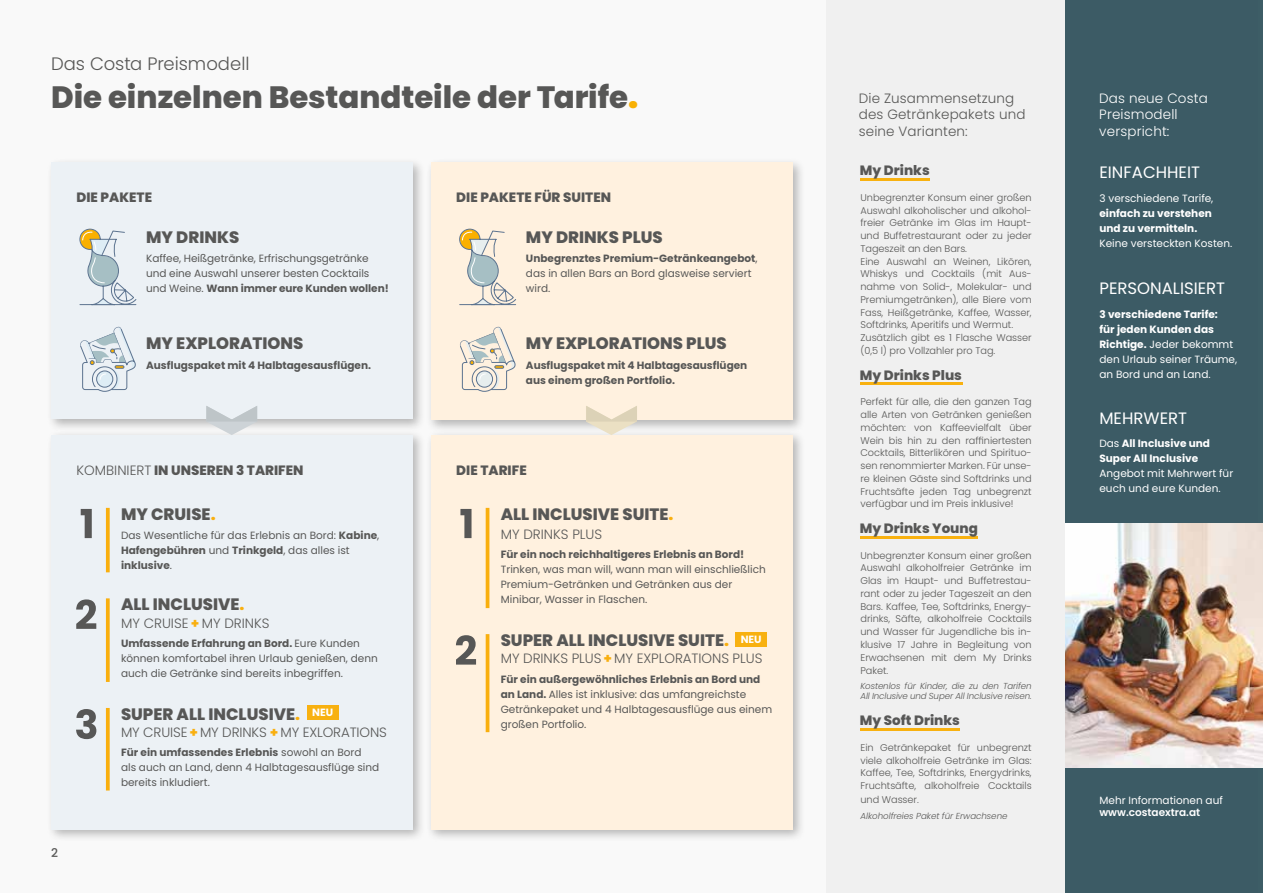
<style>
.page{position:relative;width:1263px;height:893px;background:#f9f9f9}
.page>*{position:absolute;margin:0;border:0;box-sizing:border-box;transform-origin:0 0}
.t1{font:800 30.75px "Poppins";color:#575756}
.t2{font:300 18px "Poppins";color:#575756}
.t3{font:800 16.5px "Poppins";color:#575756}
.t4{font:16.5px "Poppins";color:#fff}
.t5{font:300 13.5px/16.5px "Poppins";color:#575756}
.t6{font:800 13.5px "Poppins";color:#575756}
.t7{font:300 13.5px/16.5px "Poppins";letter-spacing:.01em;color:#fff}
.t8{font:500 12px "Poppins";color:#575756}
.t9{font:10.5px/15px "Poppins";color:#575756}
.t10{font:10.5px/15px "Poppins";color:#fff}
.t11{font:700 10.5px/15px "Poppins";color:#575756}
.t12{font:700 10.5px/15px "Poppins";color:#fff}
.t13{font:600 10.5px "Poppins";color:#fff}
.t14{font:300 9.75px/12.8px "Poppins";letter-spacing:-.005em;color:#575756;text-align:justify}
.t15{font:italic 300 8.7px/10.5px "Poppins";letter-spacing:-.015em;color:#575756}
.s1{font-size:36px;color:#f9b104}
.s2{font-weight:700}
.s3{font-weight:300}
.s4{color:#f9af0e}
.s5{font-weight:800;color:#f9af0e}
.s6{font-weight:400}
</style>
<div class="page">
<div style="left:826px;top:0;width:432px;height:893px;background:#f0f0f0"></div>
<div style="left:1066px;top:0;width:197px;height:893px;background:#3c5b65"></div>
<div style="left:46px;top:157px;width:380px;height:275px;background:#000;opacity:.28"></div>
<div style="left:51px;top:162px;width:361px;height:257px;background:#ecf1f5"></div>
<div style="left:46px;top:430px;width:380px;height:413px;background:#000;opacity:.28"></div>
<div style="left:51px;top:435px;width:361px;height:394px;background:#ecf1f5"></div>
<div style="left:426px;top:430px;width:380px;height:413px;background:#000;opacity:.28"></div>
<div style="left:431px;top:435px;width:361px;height:394px;background:#fff1df"></div>
<div style="left:426px;top:157px;width:380px;height:276px;background:#000;opacity:.28"></div>
<div style="left:431px;top:162px;width:361px;height:257px;background:#fff1df"></div>
<svg style="left:79px;top:229px;width:58px;height:77px"></svg>
<svg style="left:459px;top:229px;width:57px;height:77px"></svg>
<svg style="left:80px;top:327px;width:56px;height:65px"></svg>
<svg style="left:460px;top:327px;width:56px;height:65px"></svg>
<svg style="left:106px;top:508px;width:4px;height:64px"></svg>
<hr style="left:486px;top:508px;width:3px;height:100px;background:#f9af0e">
<svg style="left:81px;top:509px;width:11px;height:29px"></svg>
<svg style="left:460px;top:509px;width:11px;height:29px"></svg>
<svg style="left:106px;top:598px;width:4px;height:84px"></svg>
<svg style="left:76px;top:599px;width:20px;height:30px"></svg>
<hr style="left:486px;top:634px;width:3px;height:98px;background:#f9af0e">
<svg style="left:456px;top:635px;width:20px;height:30px"></svg>
<svg style="left:106px;top:708px;width:4px;height:82px"></svg>
<svg style="left:76px;top:709px;width:20px;height:30px"></svg>
<svg style="left:206px;top:406px;width:51px;height:29px"></svg>
<svg style="left:586px;top:406px;width:51px;height:29px"></svg>
<hr style="left:860px;top:178px;width:69px;height:3px;background:#f8b110">
<hr style="left:860px;top:536px;width:118px;height:3px;background:#f8b110">
<hr style="left:860px;top:382px;width:103px;height:3px;background:#f8b110">
<hr style="left:860px;top:728px;width:100px;height:3px;background:#f8b110">
<div style="left:307px;top:705px;width:32px;height:15px;background:#f8b110"></div>
<div style="left:735px;top:632px;width:32px;height:14px;background:#f8b110"></div>
<img style="left:1065px;top:523px;width:198px;height:245px">
<h2 class="t2" style="left:51px;top:53px;width:200px">Das Costa Preismodell</h2>
<h1 class="t1" style="left:51px;top:79px;width:589px">Die einzelnen Bestandteile der Tarife<span class="s1">.</span></h1>
<h3 class="t6" style="left:77px;top:189px;width:77px">DIE PAKETE</h3>
<h3 class="t3" style="left:146px;top:227px;width:95px">MY DRINKS</h3>
<p class="t9" style="left:146px;top:251px;width:244px">Kaffee, Heißgetränke, Erfrischungsgetränke und eine Auswahl unserer besten Cocktails und Weine. <span class="s2">Wann immer eure Kunden wollen!</span></p>
<h3 class="t3" style="left:146px;top:334px;width:159px">MY EXPLORATIONS</h3>
<p class="t11" style="left:146px;top:358px;width:226px">Ausflugspaket mit 4 Halbtagesausflügen.</p>
<h3 class="t6" style="left:456px;top:189px;width:156px">DIE PAKETE FÜR SUITEN</h3>
<h3 class="t3" style="left:526px;top:227px;width:138px">MY DRINKS PLUS</h3>
<p class="t9" style="left:526px;top:251px;width:233px"><span class="s2">Unbegrenztes Premium-Getränkeangebot</span>, das in allen Bars an Bord glasweise serviert wird.</p>
<h3 class="t3" style="left:526px;top:334px;width:202px">MY EXPLORATIONS PLUS</h3>
<p class="t11" style="left:526px;top:358px;width:223px">Ausflugspaket mit 4 Halbtagesausflügen aus einem großen Portfolio.</p>
<h3 class="t6" style="left:77px;top:462px;width:229px"><span class="s3">KOMBINIERT</span> IN UNSEREN 3 TARIFEN</h3>
<h3 class="t6" style="left:456px;top:462px;width:72px">DIE TARIFE</h3>
<p class="t8" style="left:51px;top:846px;width:8px">2</p>
<h3 class="t3" style="left:121px;top:504px;width:96px">MY CRUISE<span class="s4">.</span></h3>
<p class="t9" style="left:121px;top:528px;width:260px">Das Wesentliche für das Erlebnis an Bord: <span class="s2">Kabine</span>,<br><span class="s2">Hafengebühren</span> und <span class="s2">Trinkgeld</span>, das alles ist <span class="s2">inklusive</span>.</p>
<h3 class="t3" style="left:501px;top:504px;width:174px">ALL INCLUSIVE SUITE<span class="s4">.</span></h3>
<h3 class="t5" style="left:501px;top:526px;width:103px">MY DRINKS PLUS</h3>
<p class="t11" style="left:501px;top:547px;width:245px">Für ein noch reichhaltigeres Erlebnis an Bord!</p>
<p class="t9" style="left:501px;top:562px;width:267px">Trinken, was man will, wann man will einschließlich<br>Premium-Getränken und Getränken aus der<br>Minibar, Wasser in Flaschen.</p>
<h3 class="t3" style="left:121px;top:595px;width:125px">ALL INCLUSIVE<span class="s4">.</span></h3>
<h3 class="t5" style="left:121px;top:615px;width:150px">MY CRUISE <span class="s5">+</span> MY DRINKS</h3>
<p class="t9" style="left:121px;top:636px;width:258px"><span class="s2">Umfassende Erfahrung an Bord.</span> Eure Kunden können komfortabel ihren Urlaub genießen, denn auch die Getränke sind bereits inbegriffen.</p>
<h3 class="t3" style="left:501px;top:631px;width:230px">SUPER ALL INCLUSIVE SUITE<span class="s4">.</span></h3>
<p class="t12" style="left:741px;top:632px;width:22px">NEU</p>
<h3 class="t5" style="left:501px;top:650px;width:263px">MY DRINKS PLUS <span class="s5">+</span> MY EXPLORATIONS PLUS</h3>
<p class="t9" style="left:501px;top:671px;width:273px"><span class="s2">Für ein außergewöhnliches Erlebnis an Bord und an Land.</span> Alles ist inklusive: das umfangreichste Getränkepaket und 4 Halbtagesausflüge aus einem großen Portfolio.</p>
<h3 class="t3" style="left:121px;top:705px;width:181px">SUPER ALL INCLUSIVE<span class="s4">.</span></h3>
<h3 class="t5" style="left:121px;top:724px;width:267px">MY CRUISE <span class="s5">+</span> MY DRINKS <span class="s5">+</span> MY EXLORATIONS</h3>
<p class="t9" style="left:121px;top:745px;width:260px"><span class="s2">Für ein umfassendes Erlebnis</span> sowohl an Bord als auch an Land, denn 4 Halbtagesausflüge sind bereits inkludiert.</p>
<p class="t12" style="left:312px;top:705px;width:22px">NEU</p>
<h3 class="t5" style="left:859px;top:90px;width:168px">Die Zusammensetzung des Getränkepakets und seine Varianten:</h3>
<h3 class="t7" style="left:1099px;top:90px;width:110px">Das neue Costa<br>Preismodell verspricht:</h3>
<h3 class="t6" style="left:860px;top:163px;width:71px">My Drinks</h3>
<p class="t14" style="left:860px;top:191px;width:173px;text-align:left">Unbegrenzter Konsum einer großen Auswahl alkoholischer und alkohol&shy;freier Getränke im Glas im Haupt&shy;und Buffetrestaurant oder zu jeder Tageszeit an den Bars.<br>Eine Auswahl an Weinen, Likören, Whiskys und Cocktails (mit Aus&shy;nahme von Solid-, Molekular- und Premiumgetränken), alle Biere vom Fass, Heißgetränke, Kaffee, Wasser, Softdrinks, Aperitifs und Wermut.<br>Zusätzlich gibt es 1 Flasche Wasser (0,5 l) pro Vollzahler pro Tag.</p>
<h3 class="t4" style="left:1099px;top:163px;width:102px">EINFACHHEIT</h3>
<p class="t10" style="left:1099px;top:191px;width:115px">3 verschiedene Tarife,</p>
<p class="t12" style="left:1099px;top:206px;width:114px">einfach zu verstehen und zu vermitteln.</p>
<p class="t10" style="left:1099px;top:236px;width:134px">Keine versteckten Kosten.</p>
<h3 class="t4" style="left:1099px;top:279px;width:127px">PERSONALISIERT</h3>
<p class="t10" style="left:1099px;top:307px;width:139px"><span class="s2">3 verschiedene Tarife:<br>für jeden Kunden das<br>Richtige.</span> Jeder bekommt den Urlaub seiner Träume, an Bord und an Land.</p>
<h3 class="t4" style="left:1099px;top:409px;width:89px">MEHRWERT</h3>
<p class="t12" style="left:1099px;top:436px;width:112px"><span class="s6">Das</span> All Inclusive und<br>Super All Inclusive</p>
<p class="t10" style="left:1099px;top:466px;width:135px">Angebot mit Mehrwert für euch und eure Kunden.</p>
<h3 class="t6" style="left:860px;top:367px;width:104px">My Drinks Plus</h3>
<p class="t14" style="left:860px;top:396px;width:173px">Perfekt für alle, die den ganzen Tag alle Arten von Getränken genießen möchten: von Kaffeevielfalt über Wein bis hin zu den raffiniertesten Cocktails, Bitterlikören und Spirituo&shy;sen renommierter Marken. Für unse&shy;re kleinen Gäste sind Softdrinks und Fruchtsäfte jeden Tag unbegrenzt verfügbar und im Preis inklusive!</p>
<h3 class="t6" style="left:860px;top:521px;width:120px">My Drinks Young</h3>
<p class="t14" style="left:860px;top:549px;width:173px">Unbegrenzter Konsum einer großen Auswahl alkoholfreier Getränke im Glas im Haupt- und Buffetrestau&shy;rant oder zu jeder Tageszeit an den Bars. Kaffee, Tee, Softdrinks, Energy&shy;drinks, Säfte, alkoholfreie Cocktails und Wasser für Jugendliche bis in&shy;klusive 17 Jahre in Begleitung von Erwachsenen mit dem My Drinks Paket.</p>
<p class="t15" style="left:860px;top:681px;width:173px">Kostenlos für Kinder, die zu den Tarifen<br>All Inclusive und Super All Inclusive reisen.</p>
<h3 class="t6" style="left:860px;top:713px;width:102px">My Soft Drinks</h3>
<p class="t14" style="left:860px;top:741px;width:173px">Ein Getränkepaket für unbegrenzt viele alkoholfreie Getränke im Glas:<br>Kaffee, Tee, Softdrinks, Energydrinks, Fruchtsäfte, alkoholfreie Cocktails und Wasser.</p>
<p class="t15" style="left:860px;top:811px;width:149px">Alkoholfreies Paket für Erwachsene</p>
<p class="t10" style="left:1099px;top:793px;width:125px">Mehr Informationen auf</p>
<p class="t13" style="left:1099px;top:806px;width:102px">www.costaextra.at</p>
</div>
